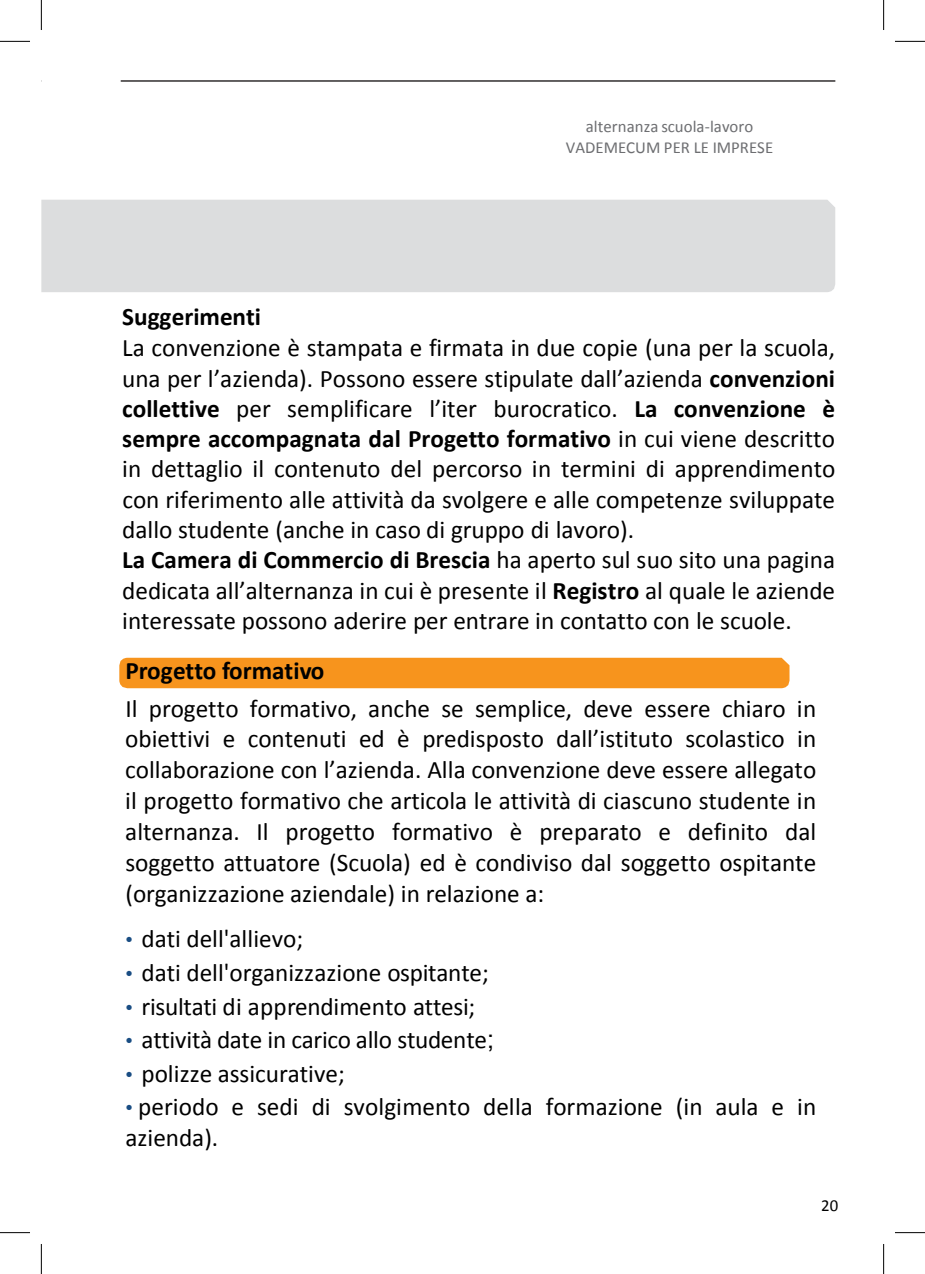
<style>
.page{position:relative;width:925px;height:1274px;background:#fff}
.page>*{position:absolute;margin:0;border:0;box-sizing:border-box;transform-origin:0 0}
.t1{font:25.2px/30.4px "Calibri";color:#000}
.t2{font:16.8px/20.2px "Calibri";color:#6d6e71;text-align:center}
.t3{font:16.8px "Calibri";color:#000}
.s1{font-weight:700}
.s2{font-family:"Arial";font-size:21px;color:#194d83}
.s3{font-family:"Arial"}
</style>
<div class="page">
<div style="left:119px;top:657px;width:670px;height:31px;background:#f7941d"></div>
<div style="left:41px;top:200px;width:794px;height:92px;background:#dcddde"></div>
<hr style="left:121px;top:80px;width:714px;height:2px;background:#231f20">
<hr style="left:0;top:41px;width:30px;height:1px;background:#000">
<hr style="left:895px;top:41px;width:30px;height:1px;background:#000">
<hr style="left:0;top:1232px;width:30px;height:1px;background:#000">
<hr style="left:895px;top:1232px;width:30px;height:1px;background:#000">
<hr style="left:41px;top:0;width:1px;height:30px;background:#000">
<hr style="left:41px;top:1243px;width:1px;height:30px;background:#000">
<hr style="left:883px;top:0;width:1px;height:30px;background:#000">
<hr style="left:883px;top:1243px;width:1px;height:30px;background:#000">
<p class="t2" style="left:566px;top:116px;width:209px">alternanza scuola-lavoro<br>VADEMECUM PER LE IMPRESE</p>
<p class="t1" style="left:122px;top:300px;width:714px"><span class="s1">Suggerimenti<br></span>La convenzione è stampata e firmata in due copie (una per la scuola, una per l’azienda). Possono essere stipulate dall’azienda <span class="s1">convenzioni collettive</span> per semplificare l’iter burocratico. <span class="s1">La convenzione è sempre accompagnata dal Progetto formativo</span> in cui viene descritto in dettaglio il contenuto del percorso in termini di apprendimento con riferimento alle attività da svolgere e alle competenze sviluppate dallo studente (anche in caso di gruppo di lavoro).<br><span class="s1">La Camera di Commercio di Brescia</span> ha aperto sul suo sito una pagina dedicata all’alternanza in cui è presente il <span class="s1">Registro</span> al quale le aziende interessate possono aderire per entrare in contatto con le scuole.</p>
<p class="t1" style="left:125px;top:651px;width:692px;line-height:37.2px"><span class="s1">Progetto formativo<br></span>Il progetto formativo, anche se semplice, deve essere chiaro in</p>
<p class="t1" style="left:125px;top:722px;width:692px;text-align:justify">obiettivi e contenuti ed è predisposto dall’istituto scolastico in collaborazione con l’azienda. Alla convenzione deve essere allegato il progetto formativo che articola le attività di ciascuno studente in alternanza. Il progetto formativo è preparato e definito dal soggetto attuatore (Scuola) ed è condiviso dal soggetto ospitante (organizzazione aziendale) in relazione a:</p>
<p class="t1" style="left:125px;top:922px;width:179px"><span class="s2">•</span> dati dell'allievo;</p>
<p class="t1" style="left:125px;top:956px;width:365px"><span class="s2">•</span> dati dell'organizzazione ospitante;</p>
<p class="t1" style="left:125px;top:989px;width:351px"><span class="s2">•</span> risultati di apprendimento attesi;</p>
<p class="t1" style="left:125px;top:1023px;width:370px"><span class="s2">•</span> attività date in carico allo studente<span class="s3">;</span></p>
<p class="t1" style="left:125px;top:1056px;width:221px"><span class="s2">•</span> polizze assicurative;</p>
<p class="t1" style="left:125px;top:1090px;width:692px"><span class="s2">•</span> periodo e sedi di svolgimento della formazione (in aula e in azienda).</p>
<p class="t3" style="left:821px;top:1194px;width:18px">20</p>
</div>
